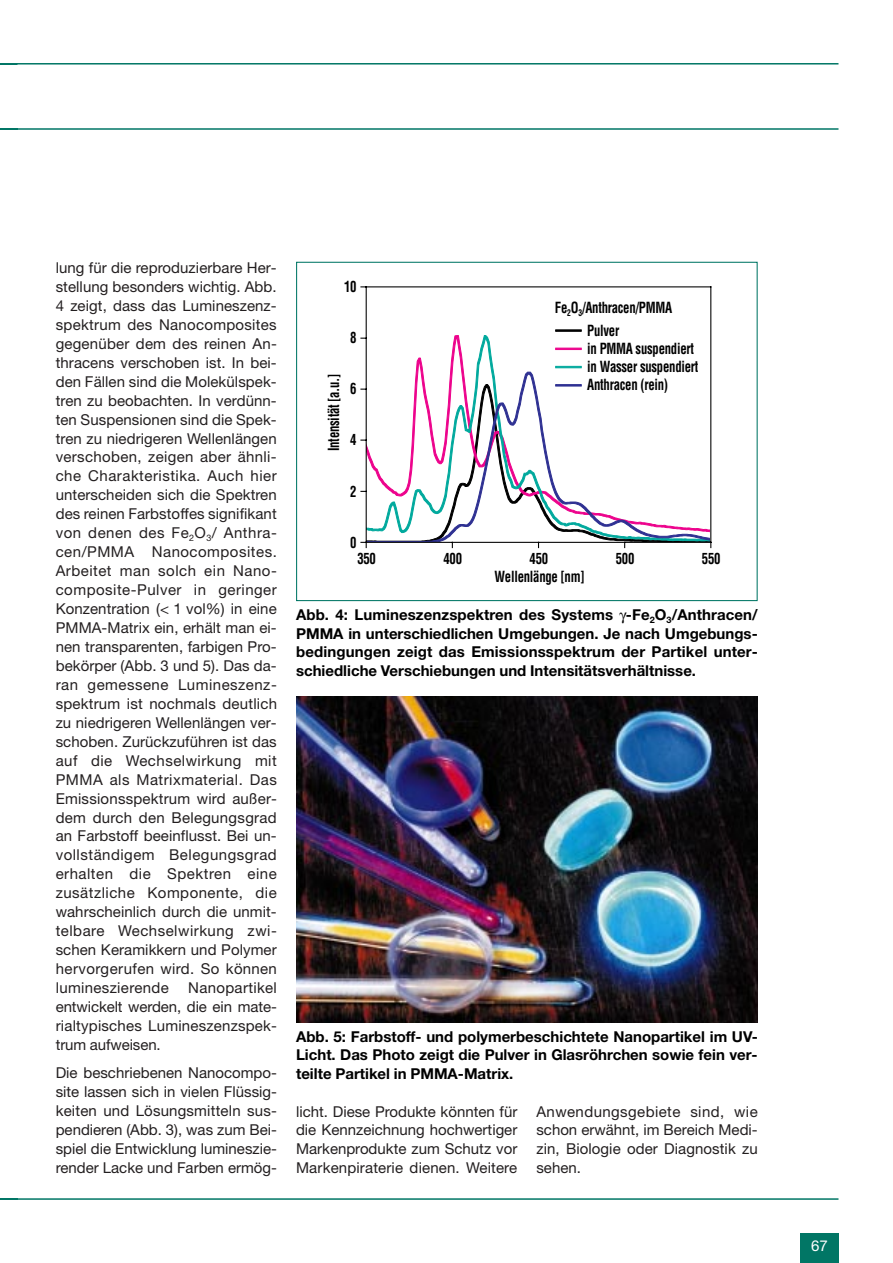
<style>
.page{position:relative;width:893px;height:1263px;background:#fff}
.page>*{position:absolute;margin:0;border:0;box-sizing:border-box;transform-origin:0 0}
.t1{font:15px/18.9px "Helvetica Neue";letter-spacing:.005em;color:#231f20;text-align:justify}
.t2{font:700 15px/18.8px "Helvetica Neue";color:#000;text-align:justify}
.t3{font:700 condensed 15px/18px "Helvetica";letter-spacing:-.02em;color:#000;scale:.85 1}
.t4{font:15px "Helvetica Neue";color:#fff}
</style>
<div class="page">
<div style="left:800px;top:1233px;width:38px;height:30px;background:#017665"></div>
<hr style="left:0;top:63px;width:838px;height:2px;background:#017665">
<hr style="left:0;top:128px;width:838px;height:2px;background:#017665">
<hr style="left:0;top:1198px;width:838px;height:2px;background:#017665">
<svg style="left:363px;top:335px;width:349px;height:36px"></svg>
<svg style="left:363px;top:371px;width:349px;height:171px"></svg>
<div style="left:555px;top:329px;width:26px;height:3px;background:#000;border:1px solid #000"></div>
<hr style="left:555px;top:348px;width:26px;height:2px;background:#ed028c">
<div style="left:555px;top:366px;width:26px;height:2px;background:#00a99d;border:1px solid #00a99d"></div>
<div style="left:555px;top:384px;width:26px;height:2px;background:#2e3092;border:1px solid #2e3092"></div>
<div style="left:349px;top:423px;width:16px;height:135px;background:#fff"></div>
<div style="left:710px;top:515px;width:16px;height:43px;background:#fff"></div>
<hr style="left:365px;top:542px;width:346px;height:1px;background:#000">
<hr style="left:365px;top:286px;width:346px;height:1px;background:#000">
<svg style="left:360px;top:542px;width:7px;height:6px"></svg>
<hr style="left:365px;top:286px;width:2px;height:257px;background:#000">
<hr style="left:710px;top:286px;width:1px;height:257px;background:#000">
<div style="left:296px;top:262px;width:461px;height:339px;border:1px solid #017665"></div>
<img style="left:296px;top:696px;width:461px;height:327px">
<p class="t1" style="left:56px;top:260px;width:223px">lung für die reproduzierbare Her&shy;stellung besonders wichtig. Abb.<br>4 zeigt, dass das Lumineszenz&shy;spektrum des Nanocomposites gegenüber dem des reinen An&shy;thracens verschoben ist. In bei&shy;den Fällen sind die Molekülspek&shy;tren zu beobachten. In verdünn&shy;ten Suspensionen sind die Spek&shy;tren zu niedrigeren Wellenlängen verschoben, zeigen aber ähnli&shy;che Charakteristika. Auch hier unterscheiden sich die Spektren des reinen Farbstoffes signifikant von denen des Fe<sub>2</sub>O<sub>3</sub>/ Anthra&shy;cen/PMMA Nanocomposites.<br>Arbeitet man solch ein Nano&shy;composite-Pulver in geringer Konzentration (&lt; 1 vol%) in eine PMMA-Matrix ein, erhält man ei&shy;nen transparenten, farbigen Pro&shy;bekörper (Abb. 3 und 5). Das da&shy;ran gemessene Lumineszenz&shy;spektrum ist nochmals deutlich zu niedrigeren Wellenlängen ver&shy;schoben. Zurückzuführen ist das auf die Wechselwirkung mit PMMA als Matrixmaterial. Das Emissionsspektrum wird außer&shy;dem durch den Belegungsgrad an Farbstoff beeinflusst. Bei un&shy;vollständigem Belegungsgrad erhalten die Spektren eine zusätzliche Komponente, die wahrscheinlich durch die unmit&shy;telbare Wechselwirkung zwi&shy;schen Keramikkern und Polymer hervorgerufen wird. So können lumineszierende</p>
<p class="t1" style="left:56px;top:980px;width:223px;text-indent:132px">Nanopartikel entwickelt werden, die ein mate&shy;rialtypisches Lumineszenzspek&shy;trum aufweisen.</p>
<p class="t1" style="left:56px;top:1065px;width:223px">Die beschriebenen Nanocompo&shy;site lassen sich in vielen Flüssig&shy;keiten und Lösungsmitteln sus&shy;pendieren (Abb. 3), was zum Bei&shy;spiel die Entwicklung lumineszie&shy;render Lacke und Farben ermög-</p>
<p class="t3" style="left:344px;top:279px;width:16px">10</p>
<p class="t3" style="left:350px;top:330px;width:9px">8</p>
<p class="t3" style="left:326px;top:451px;width:93px;rotate:-90deg">Intensität [a.u.]</p>
<p class="t3" style="left:350px;top:381px;width:9px">6</p>
<p class="t3" style="left:350px;top:432px;width:9px">4</p>
<p class="t3" style="left:350px;top:483px;width:9px">2</p>
<p class="t3" style="left:350px;top:534px;width:9px">0</p>
<p class="t3" style="left:555px;top:299px;width:139px">Fe<sub>2</sub>O<sub>3</sub>/Anthracen/PMMA</p>
<p class="t3" style="left:587px;top:323px;width:132px">Pulver<br>in PMMA suspendiert in Wasser suspendiert<br>Anthracen (rein)</p>
<p class="t3" style="left:357px;top:551px;width:23px">350</p>
<p class="t3" style="left:443px;top:551px;width:23px">400</p>
<p class="t3" style="left:529px;top:551px;width:23px">450</p>
<p class="t3" style="left:615px;top:551px;width:23px">500</p>
<p class="t3" style="left:702px;top:551px;width:23px">550</p>
<p class="t3" style="left:494px;top:569px;width:107px">Wellenlänge [nm]</p>
<p class="t2" style="left:296px;top:607px;width:463px">Abb. 4: Lumineszenzspektren des Systems -Fe<sub>2</sub>O<sub>3</sub>/Anthracen/ PMMA in unterschiedlichen Umgebungen. Je nach Umgebungs&shy;bedingungen zeigt das Emissionsspektrum der Partikel unter&shy;schiedliche Verschiebungen und Intensitätsverhältnisse.</p>
<p class="t2" style="left:296px;top:1028px;width:463px">Abb. 5: Farbstoff- und polymerbeschichtete Nanopartikel im UV-Licht. Das Photo zeigt die Pulver in Glasröhrchen sowie fein ver&shy;teilte Partikel in PMMA-Matrix.</p>
<p class="t1" style="left:296px;top:1104px;width:223px">licht. Diese Produkte könnten für die Kennzeichnung hochwertiger Markenprodukte zum Schutz vor Markenpiraterie dienen. Weitere</p>
<p class="t1" style="left:536px;top:1104px;width:223px">Anwendungsgebiete sind, wie schon erwähnt, im Bereich Medi&shy;zin, Biologie oder Diagnostik zu sehen.</p>
<p class="t4" style="left:811px;top:1241px;width:18px">67</p>
</div>
